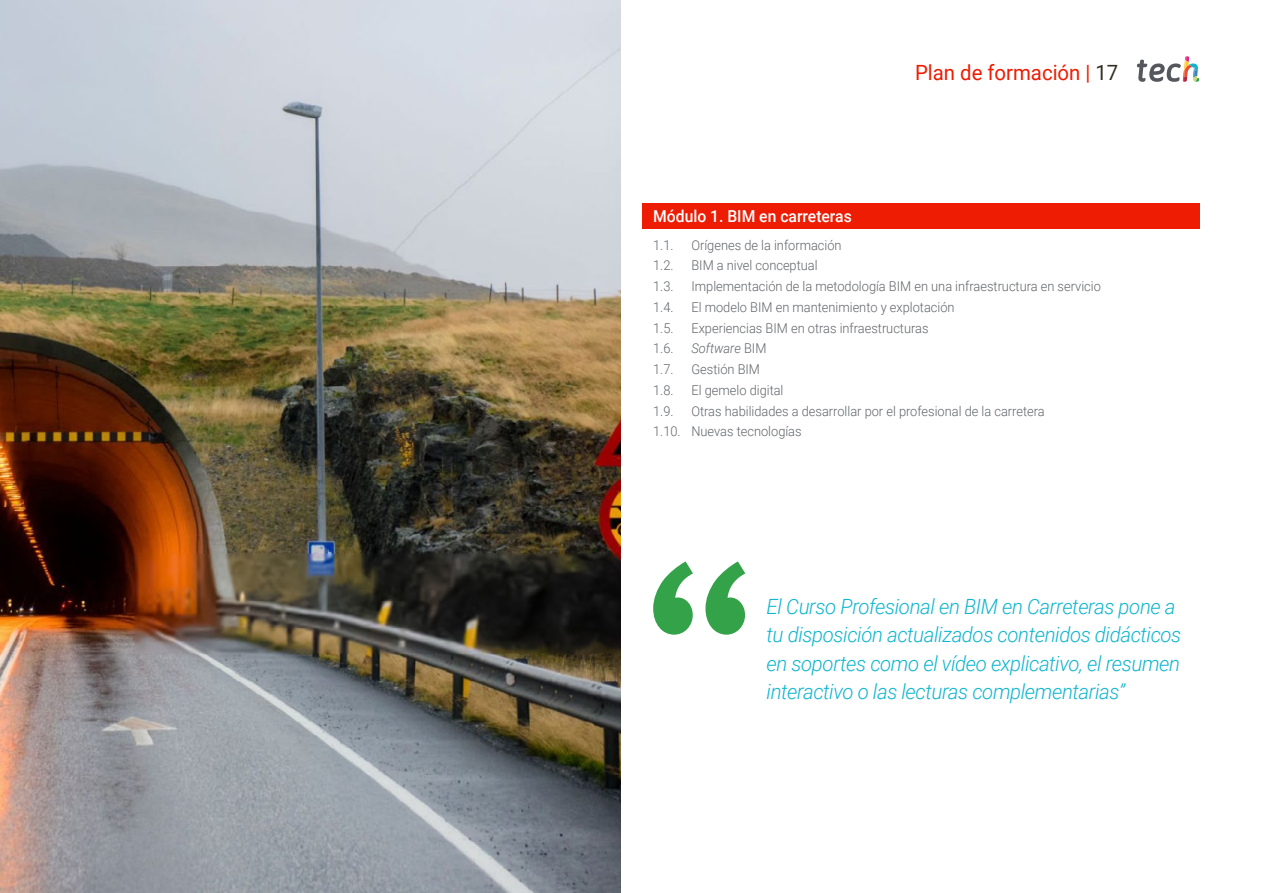
<style>
.page{position:relative;width:1263px;height:893px;background:#fff}
.page>*{position:absolute;margin:0;border:0;box-sizing:border-box;transform-origin:0 0}
.t1{font:italic 300 21px/28.5px "Roboto";letter-spacing:-.02em;color:#0fb6cf}
.t2{font:21px "Roboto";color:#ee1c02}
.t3{font:500 16.5px "Roboto";color:#fff;scale:.95 1}
.t4{font:300 13.5px/20.7px "Roboto";color:#61646a;scale:.95 1}
.t5{font:italic 300 13.5px "Roboto";color:#61646a;scale:.95 1}
.s1{color:#312e20}
.s2{font-style:normal}
</style>
<div class="page">
<img style="left:0;top:0;width:621px;height:893px">
<div style="left:642px;top:204px;width:557px;height:25px;background:#ee1c02"></div>
<svg style="left:1137px;top:56px;width:62px;height:26px"></svg>
<svg style="left:653px;top:561px;width:92px;height:74px"></svg>
<h1 class="t2" style="left:915px;top:57px;width:205px">Plan de formación | <span class="s1">17</span></h1>
<p class="t3" style="left:653px;top:205px;width:211px">Módulo 1. BIM en carreteras</p>
<p class="t4" style="left:653px;top:234px;width:23px">1.1.</p>
<p class="t4" style="left:691px;top:234px;width:160px">Orígenes de la información</p>
<p class="t4" style="left:653px;top:255px;width:23px">1.2.</p>
<p class="t4" style="left:691px;top:255px;width:134px">BIM a nivel conceptual</p>
<p class="t4" style="left:653px;top:275px;width:23px">1.3.</p>
<p class="t4" style="left:691px;top:275px;width:432px">Implementación de la metodología BIM en una infraestructura en servicio</p>
<p class="t4" style="left:653px;top:296px;width:23px">1.4.</p>
<p class="t4" style="left:691px;top:296px;width:278px">El modelo BIM en mantenimiento y explotación</p>
<p class="t4" style="left:653px;top:317px;width:23px">1.5.</p>
<p class="t4" style="left:691px;top:317px;width:251px">Experiencias BIM en otras infraestructuras</p>
<p class="t4" style="left:653px;top:338px;width:23px">1.6.</p>
<p class="t5" style="left:691px;top:339px;width:80px">Software <span class="s2">BIM</span></p>
<p class="t4" style="left:653px;top:358px;width:23px">1.7.</p>
<p class="t4" style="left:691px;top:358px;width:74px">Gestión BIM</p>
<p class="t4" style="left:653px;top:379px;width:23px">1.8.</p>
<p class="t4" style="left:691px;top:379px;width:98px">El gemelo digital</p>
<p class="t4" style="left:653px;top:400px;width:23px">1.9.</p>
<p class="t4" style="left:653px;top:400px;width:414px;text-indent:38px">Otras habilidades a desarrollar por el profesional de la carretera<br>1.10. Nuevas tecnologías</p>
<h1 class="t1" style="left:766px;top:591px;width:416px">El Curso Profesional en BIM en Carreteras pone a tu disposición actualizados contenidos didácticos en soportes como el vídeo explicativo, el resumen interactivo o las lecturas complementarias”</h1>
</div>
